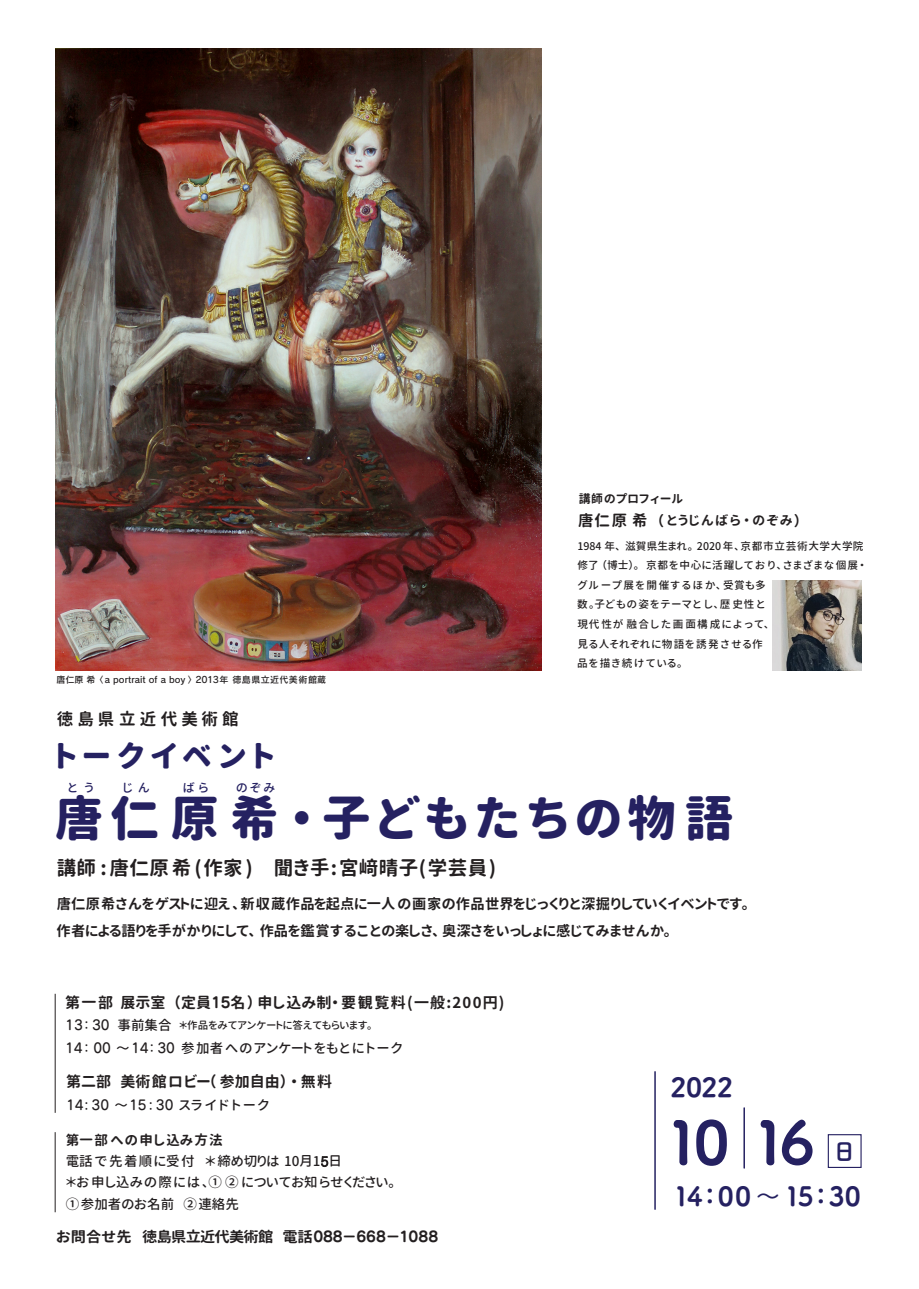
<style>
.page{position:relative;width:919px;height:1289px;background:#fff}
.page>*{position:absolute;margin:0;border:0;box-sizing:border-box;transform-origin:0 0}
.t1{font:59.1px "Tsuku A Rd Gothic Std E";color:#252161}
.t2{font:48px "Gen Jyuu Gothic P Heavy";letter-spacing:.14em;color:#252161}
.t3{font:30px "Gen Jyuu Gothic P Heavy";letter-spacing:.195em;color:#252161}
.t4{font:26.4px "Tsuku A Rd Gothic Std E";letter-spacing:-.02em;color:#252161}
.t5{font:23.7px "Tsuku A Rd Gothic Std E";color:#252161}
.t6{font:19.5px "Gen Jyuu Gothic P Bold";letter-spacing:.02em;color:#231f20}
.t7{font:16.5px "Gen Jyuu Gothic P Bold";letter-spacing:.255em;color:#231f20}
.t8{font:15px "Gen Jyuu Gothic P Bold";letter-spacing:.07em;color:#231f20}
.t9{font:15px "Gen Jyuu Gothic P Bold";color:#231f20}
.t10{font:14.55px "Gen Jyuu Gothic P Bold";letter-spacing:-.05em;color:#231f20;scale:1.05 1}
.t11{font:14.25px/27px "Gen Jyuu Gothic P Bold";letter-spacing:.015em;color:#231f20}
.t12{font:13.5px/20.2px "Gen Jyuu Gothic P Medium";color:#231f20}
.t13{font:13.5px "Gen Jyuu Gothic P Medium";letter-spacing:.11em;color:#231f20}
.t14{font:13.5px "Seurat Pro DB";color:#231f20}
.t15{font:13.5px "Gen Jyuu Gothic P Bold";letter-spacing:.09em;color:#231f20}
.t16{font:13.05px "Gen Jyuu Gothic P Bold";letter-spacing:.095em;color:#231f20}
.t17{font:12px "Gen Jyuu Gothic P Medium";letter-spacing:.34em;color:#252161}
.t18{font:11.85px "Gen Jyuu Gothic P Bold";letter-spacing:.06em;color:#231f20}
.t19{font:10.65px/19.5px "Gen Jyuu Gothic P Medium";letter-spacing:.085em;color:#231f20}
.t20{font:10.5px "Gen Jyuu Gothic P Medium";color:#231f20}
.t21{font:9px "Rodin Cattleya Pro DB";color:#231f20}
.s1{font-size:15.3px}
.s2{font-size:14.1px}
.s3{font-family:"Seurat Pro B"}
.s4{font-family:"Source Han Sans";font-weight:700}
.s5{font-family:"Seurat Pro DB";font-size:13.5px}
.s6{font-size:13.5px}
.s7{font-family:"Seurat Pro DB"}
.s8{font-family:"Gen Jyuu Gothic P Medium"}
.s9{font-family:"Tsuku Go Pr 5 N R"}
</style>
<div class="page">
<img style="left:772px;top:580px;width:89px;height:90px">
<hr style="left:55px;top:993px;width:1px;height:119px;background:#231f20">
<hr style="left:55px;top:1132px;width:1px;height:80px;background:#231f20">
<div style="left:827px;top:1134px;width:34px;height:33px;border:1px solid #252161"></div>
<hr style="left:743px;top:1107px;width:2px;height:60px;background:#252161">
<hr style="left:654px;top:1071px;width:1px;height:138px;background:#252161">
<img style="left:55px;top:48px;width:486px;height:622px">
<p class="t21" style="left:56px;top:673px;width:271px">唐仁原希〈 a portrait of a boy 〉　2013年　徳島県立近代美術館蔵</p>
<p class="t18" style="left:578px;top:490px;width:106px">講師のプロフィール</p>
<p class="t19" style="left:577px;top:536px;width:289px">1984 年、滋賀県生まれ。 2020年、京都市立芸術大学大学院修了（博士）。 京都を中心に活躍しており、さまざまな個展・グループ展を開催するほか、受賞も多<br>数。子どもの姿をテーマとし、歴史性と<br>現代性が融合した画面構成によって、<br>見る人それぞれに物語を誘発させる作<br>品を描き続けている。</p>
<p class="t16" style="left:578px;top:511px;width:224px"><span class="s1">唐仁原希</span> <span class="s2">（</span>とうじんばら・のぞみ<span class="s2">）</span></p>
<h3 class="t7" style="left:57px;top:707px;width:183px">徳島県立近代美術館</h3>
<h3 class="t3" style="left:57px;top:733px;width:219px">トークイベント</h3>
<h2 class="t2" style="left:55px;top:782px;width:680px">唐仁原希・子どもたちの物語</h2>
<p class="t17" style="left:68px;top:778px;width:27px">とう</p>
<p class="t17" style="left:123px;top:778px;width:28px">じん</p>
<p class="t17" style="left:183px;top:778px;width:27px">ばら</p>
<p class="t17" style="left:236px;top:778px;width:41px">のぞみ</p>
<h3 class="t6" style="left:57px;top:854px;width:441px">講師 :唐仁原希(作家) 聞き手:宮﨑晴子(学芸員)</h3>
<h3 class="t11" style="left:57px;top:889px;width:694px">唐仁原希さんをゲストに迎え、新収蔵作品を起点に一人の画家の作品世界をじっくりと深掘りしていくイベントです。作者による語りを手がかりにして、作品を鑑賞することの楽しさ、奥深さをいっしょに感じてみませんか。</h3>
<h3 class="t8" style="left:65px;top:991px;width:441px">第一部 展示室　（定員<span class="s3">15</span>名） 申し込み制・ 要観覧料<span class="s4">(一般:200円)</span></h3>
<p class="t20" style="left:65px;top:1017px;width:308px"><span class="s5">13：30</span> <span class="s6">事前集合</span> ＊作品をみてアンケートに答えてもらいます。</p>
<p class="t13" style="left:65px;top:1038px;width:339px"><span class="s7">14：00 ～14：30</span> 参加者へのアンケートをもとに トーク</p>
<h3 class="t9" style="left:66px;top:1070px;width:267px">第二部 美術館ロ ビー （参加自由） ・無料</h3>
<p class="t14" style="left:66px;top:1095px;width:204px">14:30 ～15:30 <span class="s8">スラ イ ド トーク</span></p>
<p class="t15" style="left:66px;top:1129px;width:158px">第一部への申し込み方法</p>
<p class="t12" style="left:66px;top:1150px;width:331px">電話で先着順に受付　＊締め切りは 10月1<span class="s9">5</span>日<br>＊お申し込みの際には、① ② についてお知らせください。</p>
<p class="t12" style="left:66px;top:1193px;width:175px">①参加者のお名前 ② 連絡先</p>
<h3 class="t10" style="left:56px;top:1225px;width:365px">お問合せ先 徳島県立近代美術館 電話<span class="s3">088－668－1088</span></h3>
<h3 class="t4" style="left:670px;top:1066px;width:64px">2022</h3>
<h1 class="t1" style="left:664px;top:1095px;width:152px">10 16</h1>
<h3 class="t5" style="left:832px;top:1132px;width:25px">日</h3>
<h3 class="t4" style="left:673px;top:1175px;width:189px">14：00 ～ 15：30</h3>
</div>
